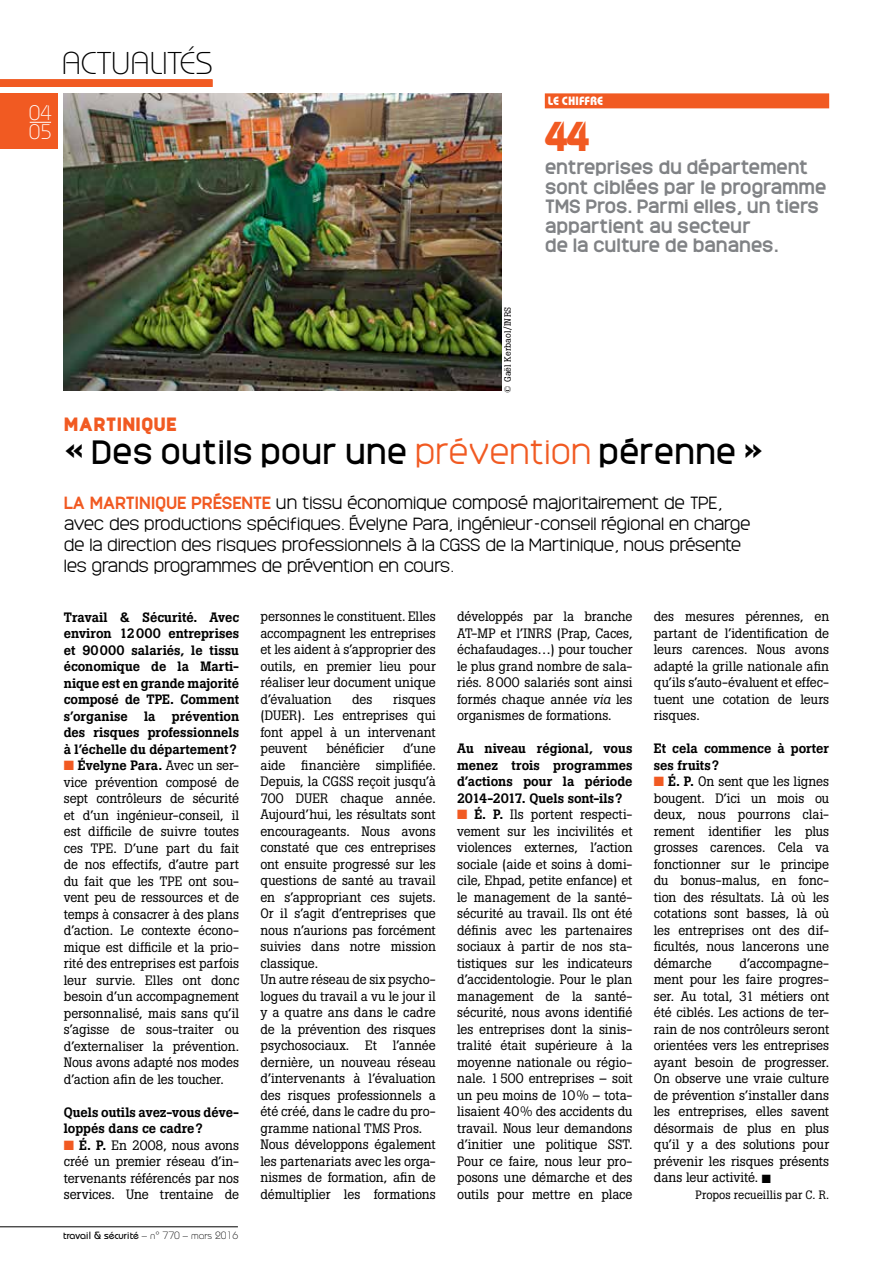
<style>
.page{position:relative;width:893px;height:1263px;background:#fff}
.page>*{position:absolute;margin:0;border:0;box-sizing:border-box;transform-origin:0 0}
.t1{font:700 42px "Bauhaus";color:#f15a22}
.t2{font:31.5px "Monark";color:#000}
.t3{font:300 31.5px "Bauhaus";letter-spacing:-.005em;color:#000}
.t4{font:300 21px/19.5px "Bauhaus";color:#fff}
.t5{font:700 18px/19.5px "Monark";letter-spacing:-.03em;color:#808285}
.t6{font:900 18px "Monark";letter-spacing:.005em;color:#f15a22}
.t7{font:300 16.5px/21px "Monark";letter-spacing:-.03em;color:#000}
.t8{font:13.5px/16.5px "Boton";letter-spacing:-.005em;color:#000;text-align:justify}
.t9{font:500 13.5px/16.5px "Boton";letter-spacing:-.005em;color:#000;text-align:justify}
.t10{font:12px "Boton";letter-spacing:.005em;color:#000}
.t11{font:700 12px "Bauhaus";letter-spacing:.01em;color:#fff}
.t12{font:500 10.5px "Bauhaus";color:#000}
.t13{font:9px "Boton";letter-spacing:.015em;color:#000}
.s1{font-weight:300;color:#f15a22}
.s2{font-weight:700;color:#f15a22}
.s3{color:#f15a22}
.s4{font-weight:500}
.s5{font-weight:300}
.s6{font-style:italic}
</style>
<div class="page">
<hr style="left:0;top:1226px;width:238px;height:1px;background:#000">
<img style="left:64px;top:93px;width:437px;height:298px">
<div style="left:0;top:93px;width:57px;height:56px;background:#f15a22"></div>
<div style="left:0;top:79px;width:212px;height:8px;background:#f15a22"></div>
<svg style="left:30px;top:122px;width:21px;height:1px"></svg>
<div style="left:545px;top:93px;width:284px;height:15px;background:#f15a22"></div>
<h3 class="t4" style="left:29px;top:103px;width:25px">04<br>05</h3>
<h2 class="t3" style="left:62px;top:45px;width:153px">ACTUALITÉS</h2>
<p class="t11" style="left:548px;top:94px;width:57px">LE CHIFFRE</p>
<h1 class="t1" style="left:545px;top:110px;width:47px">44</h1>
<h3 class="t5" style="left:545px;top:157px;width:283px">entreprises du département sont ciblées par le programme<br>TMS Pros. Parmi elles, un tiers appartient au secteur<br>de la culture de bananes.</h3>
<p class="t13" style="left:502px;top:392px;width:87px;rotate:-90deg">© Gaël Kerbaol/INRS</p>
<h3 class="t6" style="left:64px;top:412px;width:115px">MARTINIQUE</h3>
<h2 class="t2" style="left:64px;top:430px;width:701px">« Des outils pour une <span class="s1">prévention</span> pérenne »</h2>
<p class="t7" style="left:64px;top:491px;width:688px"><span class="s2">LA MARTINIQUE PRÉSENTE</span> un tissu économique composé majoritairement de TPE, avec des productions spécifiques. Évelyne Para, ingénieur-conseil régional en charge de la direction des risques professionnels à la CGSS de la Martinique, nous présente les grands programmes de prévention en cours.</p>
<p class="t9" style="left:64px;top:609px;width:177px">Travail &amp; Sécurité. Avec environ 12000 entreprises et 90000 salariés, le tissu économique de la Marti&shy;nique est en grande majorité composé de TPE. Comment s’organise la prévention des risques professionnels à l’échelle du département?</p>
<p class="t8" style="left:64px;top:757px;width:177px"><span class="s3">■</span> <span class="s4">Évelyne Para.</span> Avec un ser&shy;vice prévention composé de sept contrôleurs de sécurité et d’un ingénieur-conseil, il est difficile de suivre toutes ces TPE. D’une part du fait de nos effectifs, d’autre part du fait que les TPE ont sou&shy;vent peu de ressources et de temps à consacrer à des plans d’action. Le contexte écono&shy;mique est difficile et la prio&shy;rité des entreprises est parfois leur survie. Elles ont donc besoin d’un accompagnement personnalisé, mais sans qu’il s’agisse de sous-traiter ou d’externaliser la prévention.<br>Nous avons adapté nos modes d’action afin de les toucher.</p>
<p class="t9" style="left:64px;top:1103px;width:177px">Quels outils avez-vous déve&shy;loppés dans ce cadre?</p>
<p class="t8" style="left:64px;top:1136px;width:177px"><span class="s3">■</span> <span class="s4">É. P.</span> En 2008, nous avons créé un premier réseau d’in&shy;tervenants référencés par nos services. Une trentaine de</p>
<p class="t12" style="left:63px;top:1229px;width:177px">travail &amp; sécurité <span class="s5">– n° 770 – mars 2016</span></p>
<p class="t8" style="left:260px;top:608px;width:177px">personnes le constituent. Elles accompagnent les entreprises et les aident à s’approprier des outils, en premier lieu pour réaliser leur document unique d’évaluation</p>
<p class="t8" style="left:260px;top:691px;width:177px;text-indent:133px">risques (DUER). Les entreprises qui font appel à un intervenant peuvent</p>
<p class="t8" style="left:352px;top:691px;width:22px">des</p>
<p class="t8" style="left:326px;top:740px;width:59px">bénéficier</p>
<p class="t8" style="left:260px;top:740px;width:177px;text-align:left;text-indent:143px">d’une aide financière simplifiée.<br>Depuis, la CGSS reçoit jusqu’à<br>700 DUER chaque année.<br>Aujourd’hui, les résultats sont encourageants. Nous avons constaté que ces entreprises ont ensuite progressé sur les questions de santé au travail en s’appropriant ces sujets.<br>Or il s’agit d’entreprises que nous n’aurions pas forcément suivies dans notre mission classique.<br>Un autre réseau de six psycho&shy;logues du travail a vu le jour il y a quatre ans dans le cadre de la prévention des risques psychosociaux. Et l’année dernière, un nouveau réseau d’intervenants à l’évaluation des risques professionnels a été créé, dans le cadre du pro&shy;gramme national TMS Pros.<br>Nous développons également les partenariats avec les orga&shy;nismes de formation, afin de démultiplier les formations</p>
<p class="t8" style="left:457px;top:608px;width:177px">développés par la branche AT-MP et l’INRS (Prap, Caces, échafaudages…) pour toucher le plus grand nombre de sala&shy;riés. 8000 salariés sont ainsi formés chaque année <span class="s6">via</span> les organismes de formations.</p>
<p class="t9" style="left:457px;top:740px;width:177px">Au niveau régional, vous menez trois programmes d’actions pour la période 2014-2017. Quels sont-ils?</p>
<p class="t8" style="left:457px;top:806px;width:177px"><span class="s3">■</span> <span class="s4">É. P.</span> Ils portent respecti&shy;vement sur les incivilités et violences externes, l’action sociale (aide et soins à domi&shy;cile, Ehpad, petite enfance) et le management de la santé&shy;sécurité au travail. Ils ont été définis avec les partenaires sociaux à partir de nos sta&shy;tistiques sur les indicateurs d’accidentologie. Pour le plan management de la santé&shy;sécurité, nous avons identifié les entreprises dont la sinis&shy;tralité était supérieure à la moyenne nationale ou régio&shy;nale. 1500 entreprises – soit un peu moins de 10% – tota&shy;lisaient 40% des accidents du travail. Nous leur demandons d’initier une politique SST.<br>Pour ce faire, nous leur pro&shy;posons une démarche et des outils pour mettre en place</p>
<p class="t8" style="left:654px;top:608px;width:177px">des mesures pérennes, en partant de l’identification de leurs carences. Nous avons adapté la grille nationale afin qu’ils s’auto-évaluent et effec&shy;tuent une cotation de leurs risques.</p>
<p class="t9" style="left:654px;top:740px;width:177px">Et cela commence à porter ses fruits?</p>
<p class="t8" style="left:654px;top:773px;width:177px"><span class="s3">■</span> <span class="s4">É. P.</span> On sent que les lignes bougent. D’ici un mois ou deux, nous pourrons clai&shy;rement identifier les plus grosses carences. Cela va fonctionner sur le principe du bonus-malus, en fonc&shy;tion des résultats. Là où les cotations sont basses, là où les entreprises ont des dif&shy;ficultés, nous lancerons une démarche</p>
<p class="t8" style="left:654px;top:955px;width:177px;text-indent:86px">d’accompagne&shy;ment pour les faire progres&shy;ser. Au total, 31 métiers ont été ciblés. Les actions de ter&shy;rain de nos contrôleurs seront orientées vers les entreprises ayant besoin de progresser.<br>On observe une vraie culture de prévention s’installer dans les entreprises, elles savent désormais de plus en plus qu’il y a des solutions pour prévenir les risques présents dans leur activité. ■</p>
<p class="t10" style="left:695px;top:1188px;width:135px">Propos recueillis par C. R.</p>
</div>
